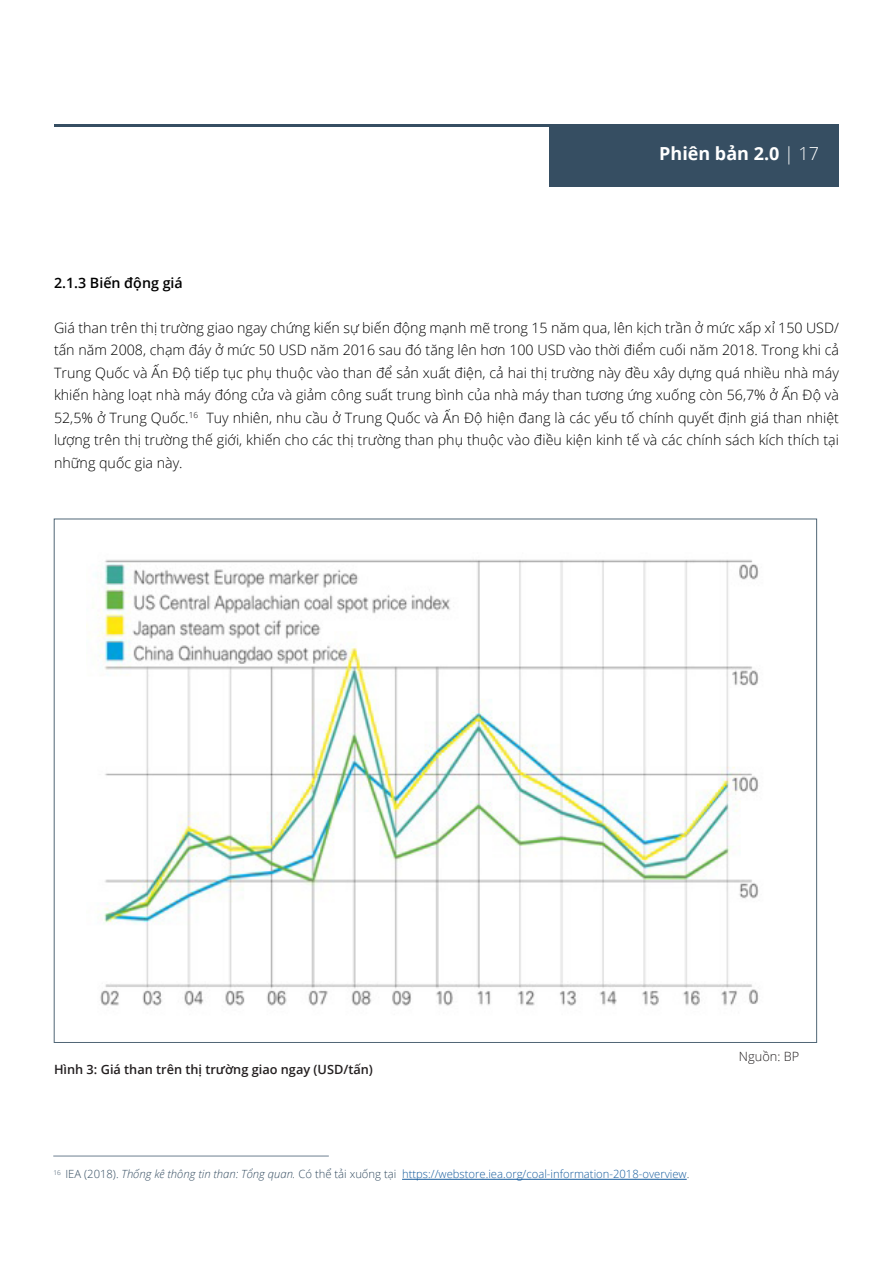
<style>
.page{position:relative;width:893px;height:1263px;background:#fff}
.page>*{position:absolute;margin:0;border:0;box-sizing:border-box;transform-origin:0 0}
.t1{font:700 18px "Open Sans";color:#fff}
.t2{font:300 14.25px/22.5px "Open Sans";color:#000;text-align:justify}
.t3{font:600 14.25px "Open Sans";color:#000}
.t4{font:600 12.75px "Open Sans";color:#231f20}
.t5{font:300 12.75px "Open Sans";color:#231f20}
.t6{font:300 11.25px "Open Sans";color:#175d9e}
.s1{font-weight:300}
.s2{color:#364e62}
.s3{font-style:italic;color:#364e62}
</style>
<div class="page">
<hr style="left:54px;top:124px;width:785px;height:2px;background:#364e62">
<div style="left:549px;top:126px;width:290px;height:61px;background:#364e62"></div>
<hr style="left:53px;top:1156px;width:276px;height:1px;background:#6d7f90">
<img style="left:87px;top:559px;width:672px;height:447px">
<hr style="left:402px;top:1179px;width:285px;height:1px;background:#175d9e">
<p class="t1" style="left:659px;top:141px;width:161px">Phiên bản 2.0 <span class="s1">| 17</span></p>
<p class="t3" style="left:54px;top:273px;width:130px">2.1.3 Biến động giá</p>
<p class="t2" style="left:54px;top:316px;width:786px">Giá than trên thị trường giao ngay chứng kiến sự biến động mạnh mẽ trong 15 năm qua, lên kịch trần ở mức xấp xỉ 150 USD/ tấn năm 2008, chạm đáy ở mức 50 USD năm 2016 sau đó tăng lên hơn 100 USD vào thời điểm cuối năm 2018. Trong khi cả Trung Quốc và Ấn Độ tiếp tục phụ thuộc vào than để sản xuất điện, cả hai thị trường này đều xây dựng quá nhiều nhà máy khiến hàng loạt nhà máy đóng cửa và giảm công suất trung bình của nhà máy than tương ứng xuống còn 56,7% ở Ấn Độ và 52,5% ở Trung Quốc.<sup>16</sup> Tuy nhiên, nhu cầu ở Trung Quốc và Ấn Độ hiện đang là các yếu tố chính quyết định giá than nhiệt lượng trên thị trường thế giới, khiến cho các thị trường than phụ thuộc vào điều kiện kinh tế và các chính sách kích thích tại những quốc gia này.</p>
<p class="t4" style="left:54px;top:1061px;width:320px">Hình 3: Giá than trên thị trường giao ngay (USD/tấn)</p>
<p class="t6" style="left:53px;top:1167px;width:637px"><sup>16</sup> <span class="s2">IEA (2018).</span> <span class="s3">Thống kê thông tin than: Tổng quan.</span> <span class="s2">Có thể tải xuống tại</span> https://webstore.iea.org/coal-information-2018-overview<span class="s2">.</span></p>
<p class="t5" style="left:739px;top:1048px;width:62px">Nguồn: BP</p>
</div>
